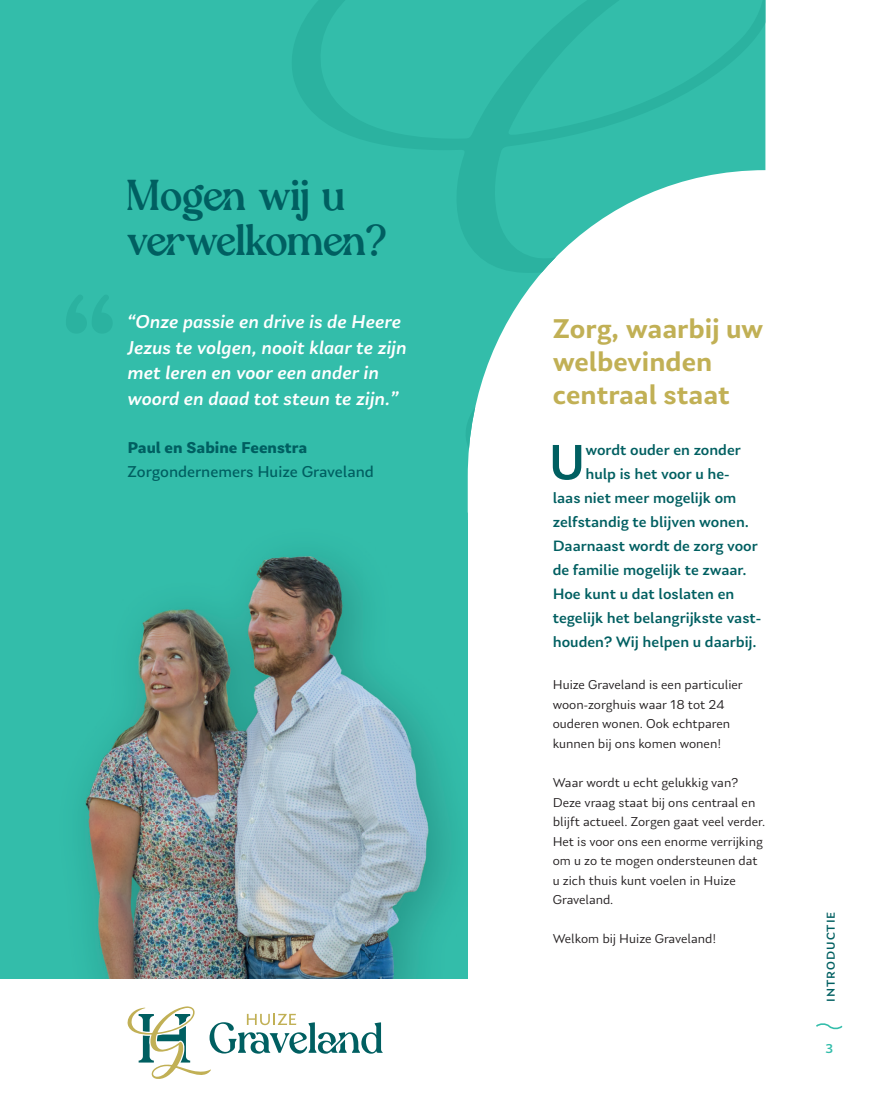
<style>
.page{position:relative;width:893px;height:1106px;background:#fff}
.page>*{position:absolute;margin:0;border:0;box-sizing:border-box;transform-origin:0 0}
.t1{font:500 52.05px "Laca Text";color:#005f61}
.t2{font:42px/45px "Magicher";color:#005f61}
.t3{font:600 28.5px/33px "Laca Text";color:#c1b055}
.t4{font:italic 500 19.5px/25.5px "Laca Text";color:#fff}
.t5{font:16.5px "Laca Text";color:#005f61}
.t6{font:700 16.5px "Laca Text";color:#005f61}
.t7{font:500 15.75px "Laca Text";color:#005f61}
.t8{font:13.5px/19.5px "Laca Text";color:#231f20}
.t9{font:500 13.5px "Laca Text";color:#33bdaa}
.t10{font:500 12px "Laca Text";letter-spacing:.085em;color:#005f61}
</style>
<div class="page">
<div style="left:0;top:0;width:468px;height:512px;background:#33bdaa"></div>
<svg style="left:286px;top:0;width:479px;height:482px;fill:#33bdaa"></svg>
<svg style="left:127px;top:1006px;width:256px;height:73px"></svg>
<svg style="left:816px;top:1023px;width:27px;height:7px"></svg>
<div style="left:0;top:512px;width:468px;height:51px;background:#33bdaa"></div>
<div style="left:0;top:563px;width:52px;height:415px;background:#33bdaa"></div>
<img style="left:52px;top:521px;width:416px;height:457px">
<h2 class="t2" style="left:128px;top:173px;width:261px">Mogen wij u verwelkomen?</h2>
<h3 class="t4" style="left:128px;top:309px;width:281px">“Onze passie en drive is de Heere<br>Jezus te volgen, nooit klaar te zijn met leren en voor een ander in woord en daad tot steun te zijn.”</h3>
<p class="t6" style="left:128px;top:437px;width:181px">Paul en Sabine Feenstra</p>
<p class="t5" style="left:128px;top:462px;width:248px">Zorgondernemers Huize Graveland</p>
<h3 class="t3" style="left:553px;top:312px;width:212px">Zorg, waarbij uw welbevinden centraal staat</h3>
<h1 class="t1" style="left:549px;top:432px;width:38px">U</h1>
<p class="t7" style="left:585px;top:441px;width:157px">wordt ouder en zonder</p>
<p class="t7" style="left:585px;top:465px;width:146px">hulp is het voor u he-</p>
<p class="t7" style="left:553px;top:489px;width:185px">laas niet meer mogelijk om</p>
<p class="t7" style="left:553px;top:513px;width:198px">zelfstandig te blijven wonen.</p>
<p class="t7" style="left:553px;top:537px;width:207px">Daarnaast wordt de zorg voor</p>
<p class="t7" style="left:553px;top:561px;width:195px">de familie mogelijk te zwaar.</p>
<p class="t7" style="left:553px;top:585px;width:183px">Hoe kunt u dat loslaten en</p>
<p class="t7" style="left:553px;top:609px;width:210px">tegelijk het belangrijkste vast-</p>
<p class="t7" style="left:553px;top:633px;width:205px">houden? Wij helpen u daarbij.</p>
<p class="t8" style="left:553px;top:675px;width:191px">Huize Graveland is een particulier woon-zorghuis waar 18 tot 24 ouderen wonen. Ook echtparen kunnen bij ons komen wonen!</p>
<p class="t8" style="left:553px;top:772px;width:214px">Waar wordt u echt gelukkig van?<br>Deze vraag staat bij ons centraal en blijft actueel. Zorgen gaat veel verder.<br>Het is voor ons een enorme verrijking om u zo te mogen ondersteunen dat u zich thuis kunt voelen in Huize<br>Graveland.</p>
<p class="t8" style="left:553px;top:928px;width:165px">Welkom bij Huize Graveland!</p>
<p class="t10" style="left:824px;top:1001px;width:92px;rotate:-90deg">INTRODUCTIE</p>
<p class="t9" style="left:825px;top:1040px;width:9px">3</p>
</div>
